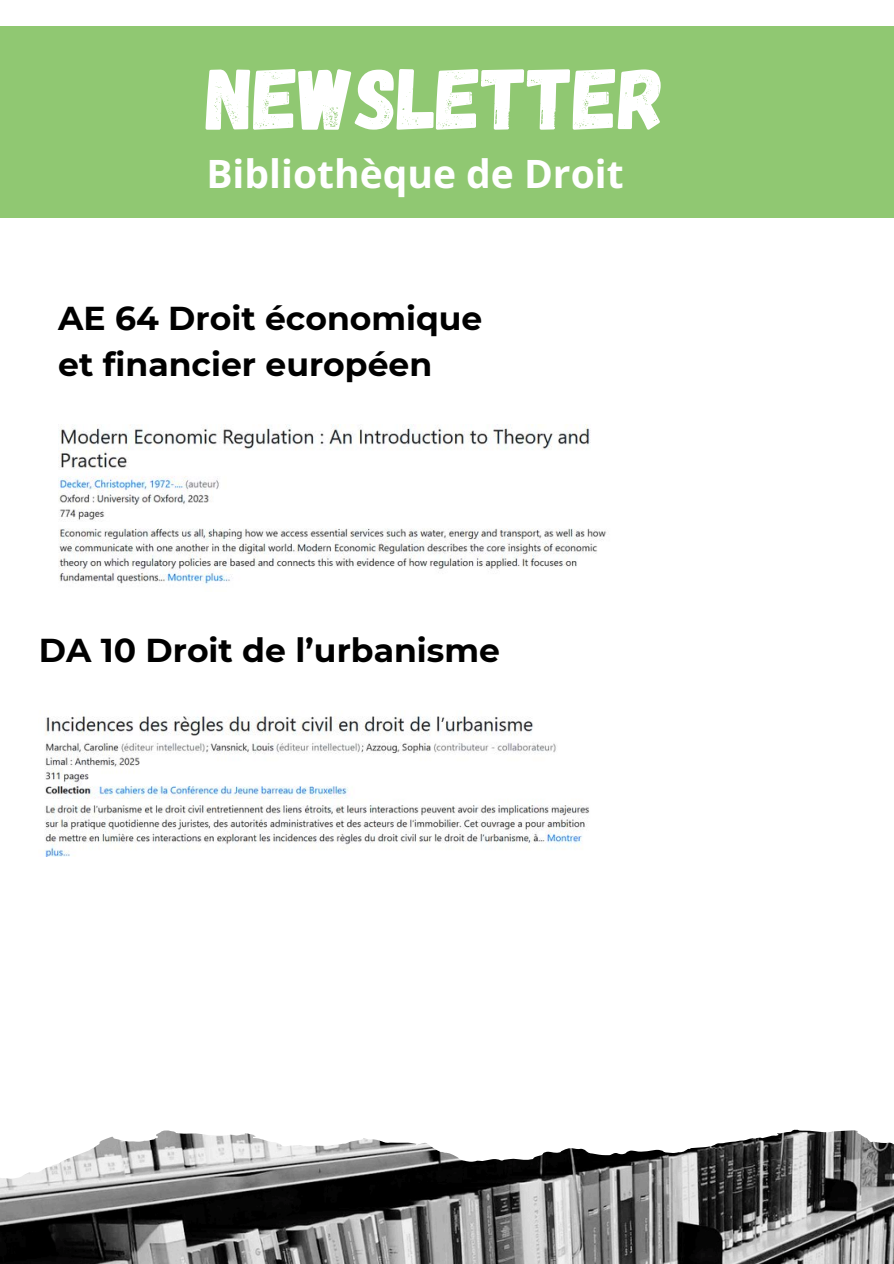
<style>
.page{position:relative;width:894px;height:1264px;background:#fff}
.page>*{position:absolute;margin:0;border:0;box-sizing:border-box;transform-origin:0 0}
.t1{font:87px "Gagalin";color:#fff}
.t2{font:700 39px "Open Sans";color:#fff}
.t3{font:700 33px/46.2px "Montserrat";color:#000}
</style>
<div class="page">
<div style="left:0;top:26px;width:893px;height:192px;background:#90c872"></div>
<img style="left:0;top:1129px;width:893px;height:134px">
<img style="left:58px;top:425px;width:549px;height:159px">
<img style="left:43px;top:716px;width:547px;height:140px">
<h1 class="t1" style="left:206px;top:42px;width:461px">NEWSLETTER</h1>
<p class="t2" style="left:206px;top:147px;width:418px">Bibliothèque de Droit</p>
<p class="t3" style="left:58px;top:294px;width:425px">AE 64 Droit économique et financier européen</p>
<p class="t3" style="left:39px;top:626px;width:462px">DA 10 Droit de l’urbanisme</p>
</div>
